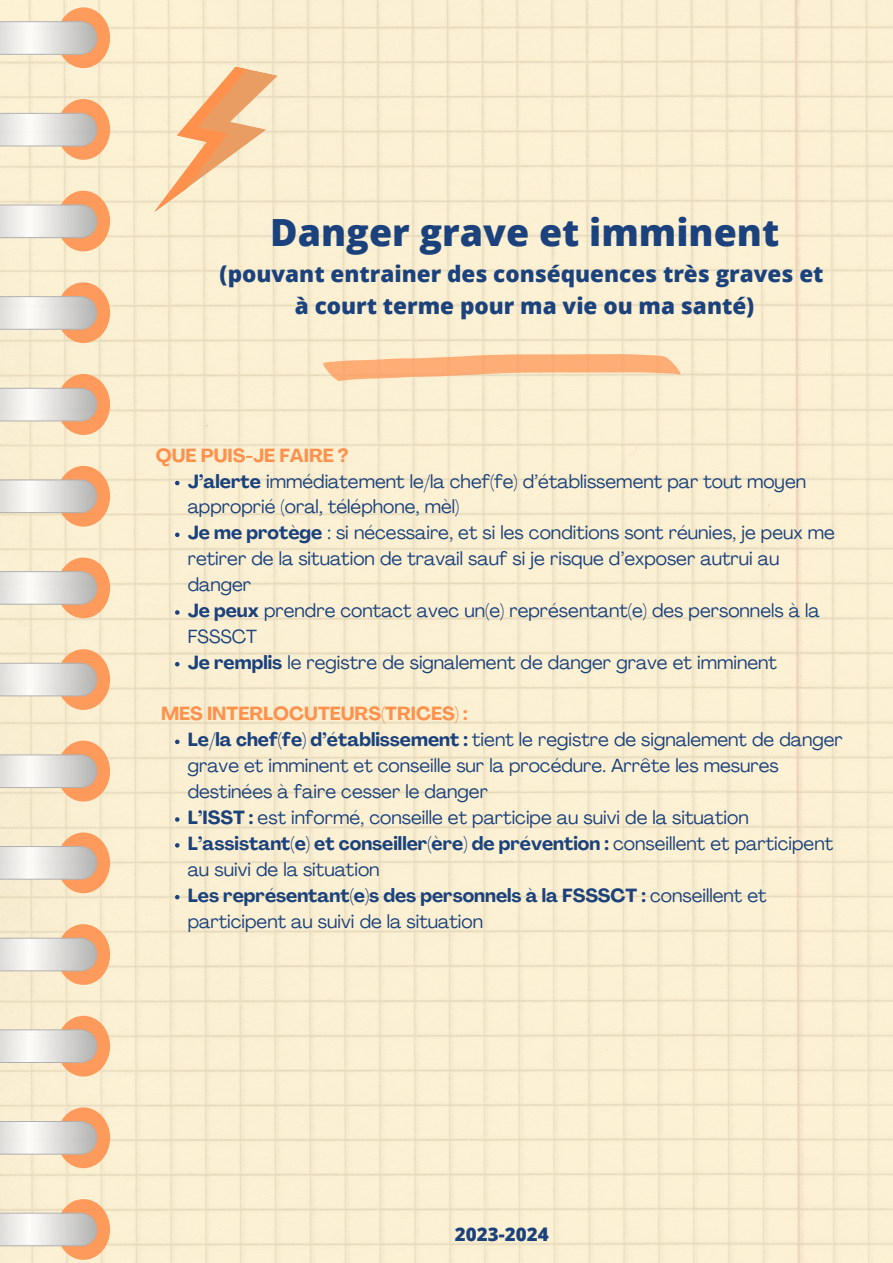
<style>
.page{position:relative;width:893px;height:1263px;background:#fff}
.page>*{position:absolute;margin:0;border:0;box-sizing:border-box;transform-origin:0 0}
.t1{font:800 37.5px "Open Sans";color:#1b427c}
.t2{font:800 22.5px "Open Sans";color:#1b427c}
.t3{font:18.75px/25.9px "Agrandir";color:#1b427c}
.t4{font:700 18.75px/25.9px "Agrandir";color:#1b427c}
.t5{font:700 18.75px "Agrandir";color:#ff914d}
.t6{font:800 18.75px "Open Sans";color:#1b427c}
.s1{font-weight:700}
.s2{font-weight:400}
</style>
<div class="page">
<img style="left:0;top:0;width:893px;height:1263px">
<svg style="left:323px;top:354px;width:357px;height:27px;background:#fbc193"></svg>
<svg style="left:57px;top:7px;width:53px;height:1253px;background:#fac99d"></svg>
<svg style="left:0;top:21px;width:97px;height:1225px;background:#eedfc8"></svg>
<svg style="left:154px;top:56px;width:124px;height:176px;background:#f8d9b4"></svg>
<svg style="left:175px;top:481px;width:4px;height:4px"></svg>
<svg style="left:175px;top:533px;width:4px;height:4px"></svg>
<svg style="left:175px;top:610px;width:4px;height:5px"></svg>
<svg style="left:175px;top:662px;width:4px;height:4px"></svg>
<svg style="left:175px;top:740px;width:4px;height:4px"></svg>
<svg style="left:175px;top:817px;width:4px;height:5px"></svg>
<svg style="left:175px;top:843px;width:4px;height:5px"></svg>
<svg style="left:175px;top:895px;width:4px;height:4px"></svg>
<p class="t1" style="left:270px;top:206px;width:510px">Danger grave et imminent</p>
<p class="t2" style="left:220px;top:258px;width:605px">(pouvant entrainer des conséquences très graves et</p>
<p class="t2" style="left:295px;top:290px;width:461px">à court terme pour ma vie ou ma santé)</p>
<p class="t5" style="left:156px;top:448px;width:194px">QUE PUIS-JE FAIRE ?</p>
<p class="t3" style="left:188px;top:470px;width:620px"><span class="s1">J’alerte</span> immédiatement le/la chef(fe) d’établissement par tout moyen approprié (oral, téléphone, mèl)</p>
<p class="t3" style="left:188px;top:522px;width:648px"><span class="s1">Je me protège</span> : si nécessaire, et si les conditions sont réunies, je peux me retirer de la situation de travail sauf si je risque d’exposer autrui au danger</p>
<p class="t3" style="left:188px;top:599px;width:633px"><span class="s1">Je peux</span> prendre contact avec un(e) représentant(e) des personnels à la<br>FSSSCT</p>
<p class="t3" style="left:188px;top:651px;width:591px"><span class="s1">Je remplis</span> le registre de signalement de danger grave et imminent</p>
<p class="t5" style="left:161px;top:706px;width:308px">MES INTERLOCUTEURS(TRICES) :</p>
<p class="t3" style="left:188px;top:729px;width:656px"><span class="s1">Le/la chef(fe) d’établissement :</span> tient le registre de signalement de danger grave et imminent et conseille sur la procédure. Arrête les mesures destinées à faire cesser le danger</p>
<p class="t3" style="left:188px;top:806px;width:562px"><span class="s1">L’ISST :</span> est informé, conseille et participe au suivi de la situation</p>
<p class="t4" style="left:188px;top:832px;width:647px">L’assistant(e) et conseiller(ère) de prévention : <span class="s2">conseillent et participent au suivi de la situation</span></p>
<p class="t3" style="left:188px;top:884px;width:580px"><span class="s1">Les représentant(e)s des personnels à la FSSSCT :</span> conseillent et participent au suivi de la situation</p>
<p class="t6" style="left:455px;top:1221px;width:95px">2023-2024</p>
</div>
